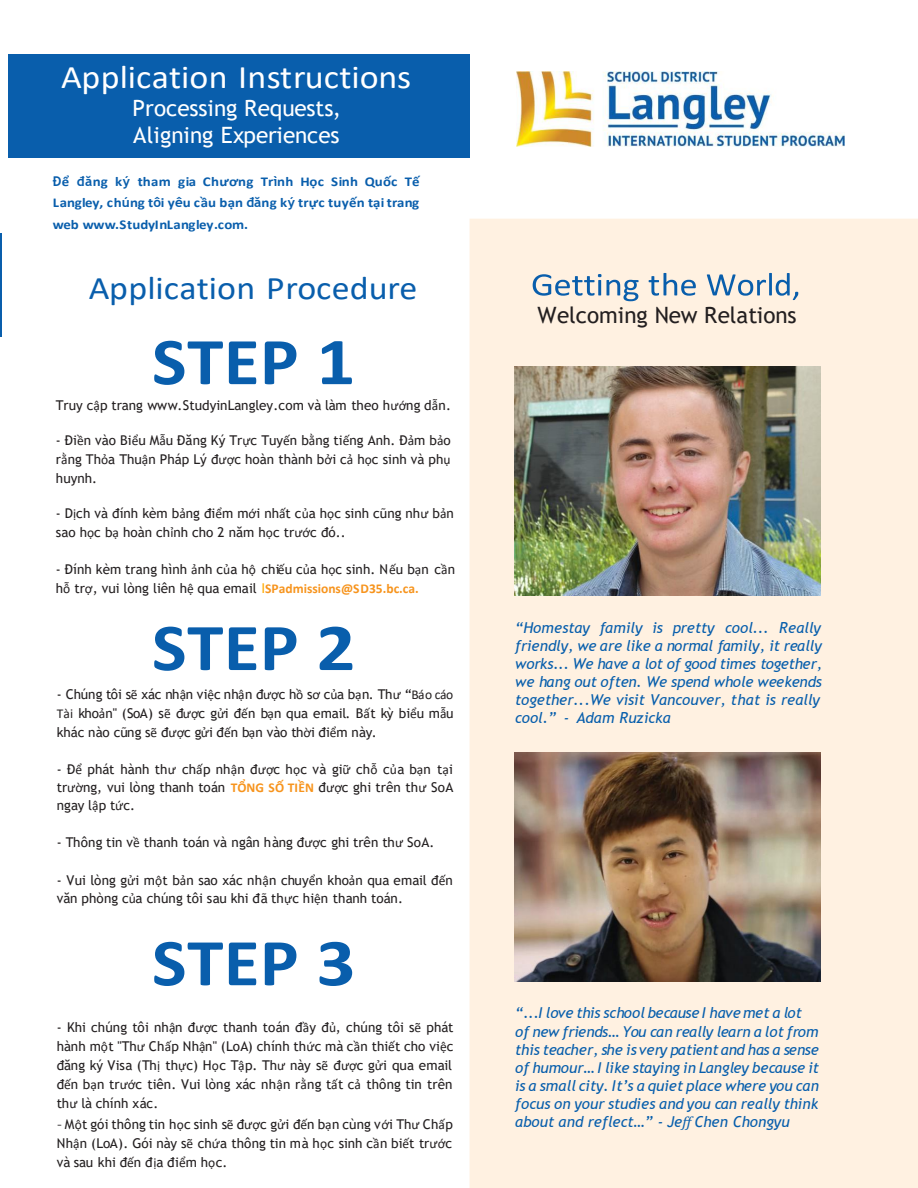
<style>
.page{position:relative;width:918px;height:1188px;background:#fff}
.page>*{position:absolute;margin:0;border:0;box-sizing:border-box;transform-origin:0 0}
.t1{font:700 67.5px "Calibri";letter-spacing:.005em;color:#095eac;scale:1.08 1}
.t2{font:33px "Calibri";color:#fff;scale:1.09 1}
.t3{font:33px "Calibri";color:#095eac;scale:1.09 1}
.t4{font:22.5px/27px "Trebuchet MS";letter-spacing:-.005em;color:#fff}
.t5{font:22.5px "Trebuchet MS";color:#231f20}
.t6{font:italic 15px/18.1px "Trebuchet MS";letter-spacing:-.005em;color:#075eac}
.t7{font:13.5px/18.8px "Trebuchet MS";color:#231f20;text-align:justify}
.t8{font:700 13.5px/21.3px "Calibri";letter-spacing:.005em;color:#095eac;text-align:justify;scale:1.1 1}
.s1{font-family:"Trebuchet MS"}
.s2{font-family:"Calibri"}
.s3{color:#fa0}
.s4{font-family:"Calibri";font-weight:700;color:#f7941d}
.s5{font-family:"Segoe UI";color:#312f30}
.s6{font-family:"Cambria"}
</style>
<div class="page">
<div style="left:470px;top:219px;width:448px;height:969px;background:#fff1e1"></div>
<img style="left:515px;top:366px;width:306px;height:229px">
<img style="left:515px;top:752px;width:306px;height:229px">
<div style="left:515px;top:1004px;width:307px;height:126px;background:#fff1e1"></div>
<div style="left:515px;top:618px;width:307px;height:108px;background:#fff1e1"></div>
<div style="left:531px;top:265px;width:275px;height:63px;background:#fff1e1"></div>
<svg style="left:533px;top:274px;width:106px;height:27px;background:#bdc9d2"></svg>
<svg style="left:649px;top:273px;width:47px;height:23px"></svg>
<svg style="left:707px;top:273px;width:91px;height:27px;background:#c1ccd3"></svg>
<hr style="left:0;top:233px;width:2px;height:104px;background:#095eac">
<div style="left:8px;top:54px;width:461px;height:104px;background:#095eac"></div>
<img style="left:517px;top:71px;width:328px;height:76px">
<h2 class="t2" style="left:61px;top:55px;width:323px">Application Instructions</h2>
<h3 class="t4" style="left:132px;top:94px;width:210px">Processing Requests,<br>Aligning Experiences</h3>
<p class="t8" style="left:53px;top:171px;width:335px"><span class="s1">Đ</span>ể <span class="s1">đă</span>ng k<span class="s1">ý</span> tham gia Chương Tr<span class="s1">ì</span>nh Học Sinh Quốc Tế Langley, ch<span class="s1">ú</span>ng t<span class="s1">ô</span>i y<span class="s1">ê</span>u cầu bạn <span class="s1">đă</span>ng k<span class="s1">ý</span> trực tuyến tại trang web www.StudyInLangley.com.</p>
<h2 class="t3" style="left:89px;top:265px;width:303px">Application Procedure</h2>
<h1 class="t1" style="left:152px;top:314px;width:190px">STEP 1</h1>
<p class="t7" style="left:56px;top:396px;width:397px">Truy c<span class="s2">ậ</span>p trang www.StudyinLangley.com và làm theo h<span class="s2">ướ</span>ng d<span class="s2">ẫ</span>n.</p>
<p class="t7" style="left:56px;top:431px;width:396px">- Đi<span class="s2">ề</span>n vào Bi<span class="s2">ể</span>u M<span class="s2">ẫ</span>u Đăng Ký Tr<span class="s2">ự</span>c Tuy<span class="s2">ế</span>n b<span class="s2">ằ</span>ng ti<span class="s2">ế</span>ng Anh. Đ<span class="s2">ả</span>m b<span class="s2">ả</span>o r<span class="s2">ằ</span>ng Th<span class="s2">ỏ</span>a Thu<span class="s2">ậ</span>n Pháp Lý đ<span class="s2">ượ</span>c hoàn thành b<span class="s2">ở</span>i c<span class="s2">ả</span> h<span class="s2">ọ</span>c sinh và ph<span class="s2">ụ </span>huynh.</p>
<p class="t7" style="left:56px;top:504px;width:399px">- D<span class="s2">ị</span>ch và đính kèm b<span class="s2">ả</span>ng đi<span class="s2">ể</span>m m<span class="s2">ớ</span>i nh<span class="s2">ấ</span>t c<span class="s2">ủ</span>a h<span class="s2">ọ</span>c sinh cũng nh<span class="s2">ư</span> b<span class="s2">ả</span>n sao h<span class="s2">ọ</span>c b<span class="s2">ạ</span> hoàn ch<span class="s2">ỉ</span>nh cho 2 năm h<span class="s2">ọ</span>c tr<span class="s2">ướ</span>c đó..</p>
<p class="t7" style="left:56px;top:560px;width:401px">- Đính kèm trang hình <span class="s2">ả</span>nh c<span class="s2">ủ</span>a h<span class="s2">ộ</span> chi<span class="s2">ế</span>u c<span class="s2">ủ</span>a h<span class="s2">ọ</span>c sinh. N<span class="s2">ế</span>u b<span class="s2">ạ</span>n c<span class="s2">ầ</span>n h<span class="s2">ỗ</span> tr<span class="s2">ợ</span>, vui lòng liên h<span class="s2">ệ</span> qua email <span class="s3">I</span><span class="s4">SPadmissions@SD35.bc.ca.</span></p>
<h1 class="t1" style="left:152px;top:600px;width:190px">STEP 2</h1>
<p class="t7" style="left:57px;top:685px;width:398px">- Chúng tôi s<span class="s2">ẽ</span> xác nh<span class="s2">ậ</span>n vi<span class="s2">ệ</span>c nh<span class="s2">ậ</span>n đ<span class="s2">ượ</span>c h<span class="s2">ồ</span> s<span class="s2">ơ</span> c<span class="s2">ủ</span>a b<span class="s2">ạ</span>n. Th<span class="s2">ư</span> “<span class="s2">Báo cáo Tài</span> kho<span class="s2">ả</span>n" (SoA) s<span class="s2">ẽ</span> đ<span class="s2">ượ</span>c g<span class="s2">ử</span>i đ<span class="s2">ế</span>n b<span class="s2">ạ</span>n qua email. B<span class="s2">ấ</span>t kỳ bi<span class="s2">ể</span>u m<span class="s2">ẫ</span>u khác nào cũng s<span class="s2">ẽ</span> đ<span class="s2">ượ</span>c g<span class="s2">ử</span>i đ<span class="s2">ế</span>n b<span class="s2">ạ</span>n vào th<span class="s2">ờ</span>i đi<span class="s2">ể</span>m này.</p>
<p class="t7" style="left:57px;top:760px;width:398px">- Đ<span class="s2">ể</span> phát hành th<span class="s2">ư</span> ch<span class="s2">ấ</span>p nh<span class="s2">ậ</span>n đ<span class="s2">ượ</span>c h<span class="s2">ọ</span>c và gi<span class="s2">ữ</span> ch<span class="s2">ỗ</span> c<span class="s2">ủ</span>a b<span class="s2">ạ</span>n t<span class="s2">ạ</span>i tr<span class="s2">ườ</span>ng, vui lòng thanh toán <span class="s4">TỔNG SỐ TIỀN</span> đ<span class="s2">ượ</span>c ghi trên th<span class="s2">ư</span> SoA ngay l<span class="s2">ậ</span>p t<span class="s2">ứ</span>c.</p>
<p class="t7" style="left:57px;top:833px;width:379px">- Thông tin v<span class="s2">ề</span> thanh toán và ngân hàng đ<span class="s2">ượ</span>c ghi trên th<span class="s2">ư</span> SoA.</p>
<p class="t7" style="left:57px;top:870px;width:398px">- Vui lòng g<span class="s2">ử</span>i m<span class="s2">ộ</span>t b<span class="s2">ả</span>n sao xác nh<span class="s2">ậ</span>n chuy<span class="s2">ể</span>n kho<span class="s2">ả</span>n qua email đ<span class="s2">ế</span>n văn phòng c<span class="s2">ủ</span>a chúng tôi sau khi đã th<span class="s2">ự</span>c hi<span class="s2">ệ</span>n thanh toán.</p>
<h1 class="t1" style="left:152px;top:915px;width:190px">STEP 3</h1>
<p class="t7" style="left:57px;top:1017px;width:398px;line-height:19.2px">- Khi chúng tôi nh<span class="s2">ậ</span>n đ<span class="s2">ượ</span>c thanh toán đ<span class="s2">ầ</span>y đ<span class="s2">ủ</span>, chúng tôi s<span class="s2">ẽ</span> phát hành m<span class="s2">ộ</span>t "Th<span class="s2">ư</span> Ch<span class="s2">ấ</span>p Nh<span class="s2">ậ</span>n" (LoA) chính th<span class="s2">ứ</span>c mà c<span class="s2">ầ</span>n thi<span class="s2">ế</span>t cho vi<span class="s2">ệ</span>c đăng ký Visa (Th<span class="s2">ị</span> th<span class="s2">ự</span>c) H<span class="s2">ọ</span>c T<span class="s2">ậ</span>p. Th<span class="s2">ư</span> này s<span class="s2">ẽ</span> đ<span class="s2">ượ</span>c g<span class="s2">ử</span>i qua email đ<span class="s2">ế</span>n b<span class="s2">ạ</span>n tr<span class="s2">ướ</span>c tiên. Vui lòng xác nh<span class="s2">ậ</span>n r<span class="s2">ằ</span>ng t<span class="s2">ấ</span>t c<span class="s2">ả</span> thông tin trên th<span class="s2">ư</span> là chính xác.</p>
<p class="t7" style="left:57px;top:1114px;width:398px;line-height:19.2px"><span class="s5">-</span> M<span class="s2">ộ</span>t gói thông tin h<span class="s2">ọ</span>c sinh s<span class="s2">ẽ</span> đ<span class="s2">ượ</span>c g<span class="s2">ử</span>i đ<span class="s2">ế</span>n b<span class="s2">ạ</span>n cùng v<span class="s2">ớ</span>i Th<span class="s2">ư</span> Ch<span class="s2">ấ</span>p Nh<span class="s2">ậ</span>n (LoA). Gói này s<span class="s2">ẽ</span> ch<span class="s2">ứ</span>a thông tin mà h<span class="s2">ọ</span>c sinh c<span class="s2">ầ</span>n bi<span class="s2">ế</span>t tr<span class="s2">ướ</span>c và sau khi đ<span class="s2">ế</span>n đ<span class="s2">ị</span>a đi<span class="s2">ể</span>m h<span class="s2">ọ</span>c.</p>
<h3 class="t5" style="left:538px;top:300px;width:261px">Welcoming New Relations</h3>
<p class="t6" style="left:515px;top:618px;width:309px">“Homestay family is pretty cool... Really friendly, we are like a normal family, it really works... We have a lot of good times together, we hang out often. We spend whole weekends together...We visit Vancouver, that is really cool.” - Adam Ruzicka</p>
<p class="t6" style="left:515px;top:1004px;width:306px">“...I love this school because I have met a lot of new friends… You can really learn a lot from this teacher, she is very patient and has a sense of humour… I like staying in Langley because it is a small city. It’s a quiet place where you can focus on your studies and you can really think about and reflect…” - Je<span class="s6">ff</span>Chen Chongyu</p>
</div>
